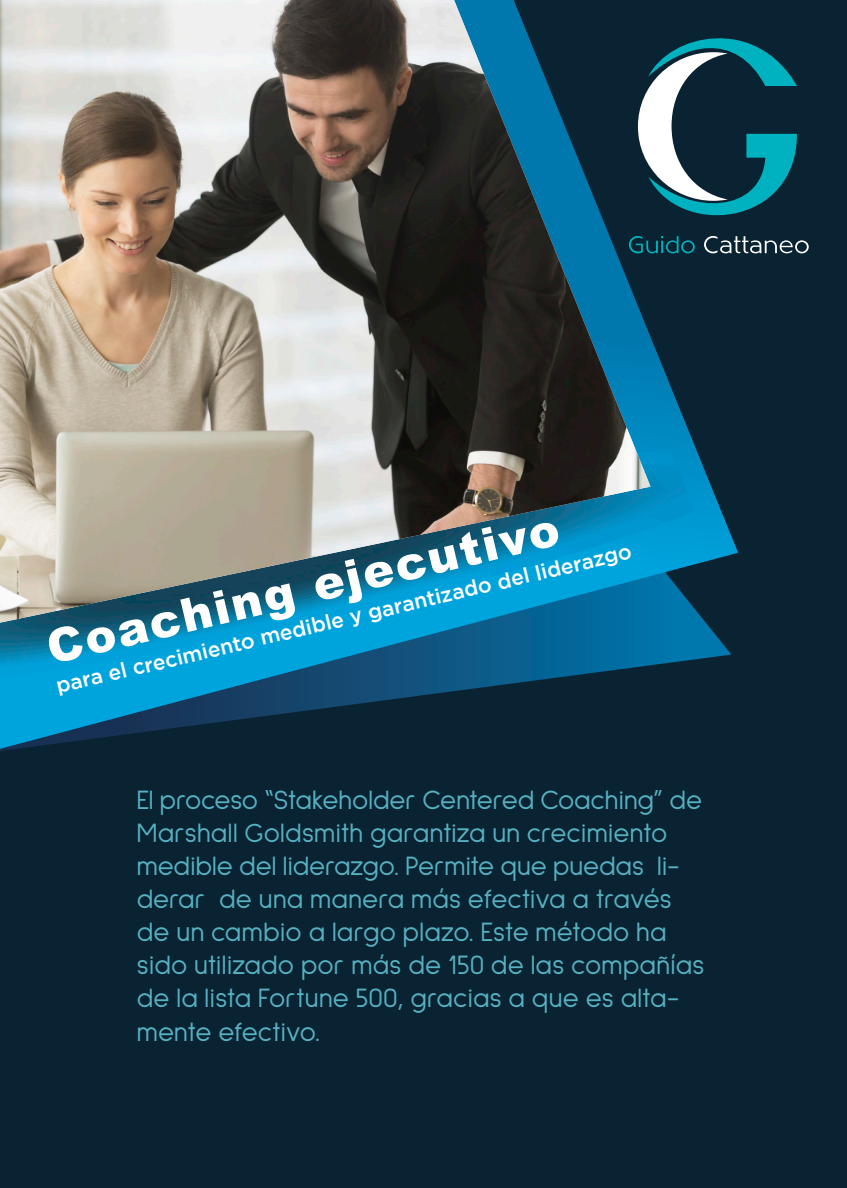
<style>
.page{position:relative;width:847px;height:1188px;background:#0a2332}
.page>*{position:absolute;margin:0;border:0;box-sizing:border-box;transform-origin:0 0}
.t1{font:900 46.5px "Arial";color:#fff}
.t2{font:27.6px/33.2px "Sulphur Point";color:#56b1c2}
.t3{font:500 21px "Gotham";color:#fff}
</style>
<div class="page">
<svg style="left:0;top:253px;width:738px;height:496px"></svg>
<img style="left:0;top:451px;width:695px;height:227px">
<img style="left:0;top:0;width:651px;height:623px">
<svg style="left:629px;top:15px;width:180px;height:238px"></svg>
<h1 class="t1" style="left:39px;top:613px;width:526px;rotate:-13deg">Coaching ejecutivo</h1>
<p class="t3" style="left:55px;top:678px;width:592px;rotate:-13deg">para el crecimiento medible y garantizado del liderazgo</p>
<p class="t2" style="left:137px;top:783px;width:569px">El proceso “Stakeholder Centered Coaching” de Marshall Goldsmith garantiza un crecimiento medible del liderazgo. Permite que puedas li&shy;derar de una manera más efectiva a través de un cambio a largo plazo. Este método ha sido utilizado por más de 150 de las compañías de la lista Fortune 500, gracias a que es alta&shy;mente efectivo.</p>
</div>
